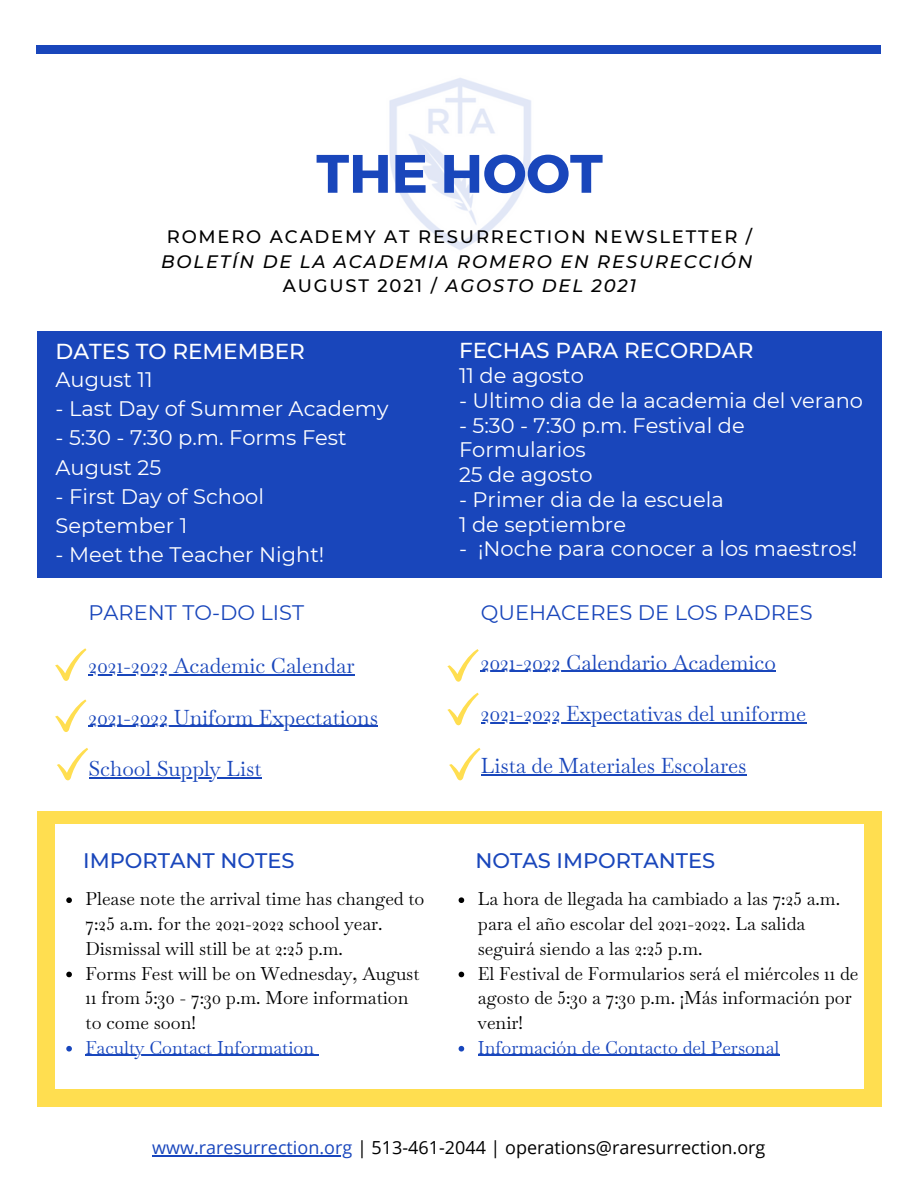
<style>
.page{position:relative;width:918px;height:1188px;background:#fff}
.page>*{position:absolute;margin:0;border:0;box-sizing:border-box;transform-origin:0 0}
.t1{font:700 54px "Montserrat";color:#1946bb}
.t2{font:500 21.6px "Montserrat";color:#fff}
.t3{font:21px/24.8px "Montserrat";color:#fff}
.t4{font:21px "Baskervville";color:#1946bb}
.t5{font:21px "Montserrat";color:#1946bb}
.t6{font:500 21px "Montserrat";color:#1946bb}
.t7{font:18px/24.8px "Baskervville";color:#000}
.t8{font:500 18px/24.8px "Montserrat";letter-spacing:.1em;color:#000;text-align:center}
.t9{font:18px "Open Sans";color:#000}
.t10{font:18px "Baskervville";color:#1846bd}
.t11{font:italic 500 18px "Montserrat";letter-spacing:.1em;color:#000}
.s1{font-style:italic}
.s2{font-style:normal}
.s3{color:#1846bd}
</style>
<div class="page">
<img style="left:389px;top:78px;width:142px;height:172px">
<div style="left:37px;top:46px;width:844px;height:8px;background:#1946bb"></div>
<svg style="left:55px;top:699px;width:31px;height:33px"></svg>
<svg style="left:55px;top:648px;width:31px;height:33px"></svg>
<hr style="left:89px;top:674px;width:266px;height:1px;background:#1946bb">
<hr style="left:89px;top:726px;width:289px;height:1px;background:#1946bb">
<hr style="left:89px;top:778px;width:172px;height:1px;background:#1946bb">
<svg style="left:57px;top:748px;width:31px;height:32px"></svg>
<hr style="left:481px;top:671px;width:295px;height:1px;background:#1946bb">
<hr style="left:481px;top:722px;width:325px;height:2px;background:#1946bb">
<hr style="left:481px;top:774px;width:265px;height:1px;background:#1946bb">
<svg style="left:447px;top:693px;width:32px;height:32px"></svg>
<svg style="left:447px;top:649px;width:32px;height:33px"></svg>
<svg style="left:449px;top:748px;width:32px;height:32px"></svg>
<hr style="left:152px;top:1155px;width:200px;height:1px;background:#1846bd">
<div style="left:37px;top:811px;width:845px;height:296px;background:#ffde50"></div>
<div style="left:55px;top:824px;width:809px;height:265px;background:#fff"></div>
<svg style="left:66px;top:897px;width:6px;height:6px"></svg>
<svg style="left:66px;top:972px;width:6px;height:5px"></svg>
<svg style="left:66px;top:1046px;width:6px;height:6px"></svg>
<hr style="left:86px;top:1055px;width:228px;height:1px;background:#1846bd">
<svg style="left:459px;top:897px;width:5px;height:6px"></svg>
<svg style="left:459px;top:972px;width:5px;height:5px"></svg>
<svg style="left:459px;top:1046px;width:5px;height:6px"></svg>
<hr style="left:478px;top:1055px;width:301px;height:1px;background:#1846bd">
<div style="left:37px;top:331px;width:845px;height:247px;background:#1946bb"></div>
<p class="t1" style="left:316px;top:138px;width:288px">THE HOOT</p>
<p class="t8" style="left:161px;top:224px;width:593px">ROMERO ACADEMY AT RESURRECTION NEWSLETTER /<br><span class="s1">BOLETÍN DE LA ACADEMIA ROMERO EN RESURECCIÓN</span></p>
<p class="t11" style="left:283px;top:275px;width:355px"><span class="s2">AUGUST 2021 /</span> AGOSTO DEL 2021</p>
<p class="t2" style="left:56px;top:338px;width:251px">DATES TO REMEMBER</p>
<p class="t3" style="left:56px;top:367px;width:99px">August 11</p>
<p class="t3" style="left:56px;top:396px;width:334px">- Last Day of Summer Academy</p>
<p class="t3" style="left:56px;top:425px;width:293px">- 5:30 - 7:30 p.m. Forms Fest</p>
<p class="t3" style="left:56px;top:455px;width:107px">August 25</p>
<p class="t3" style="left:56px;top:484px;width:210px">- First Day of School</p>
<p class="t3" style="left:56px;top:513px;width:133px">September 1</p>
<p class="t3" style="left:56px;top:542px;width:270px">- Meet the Teacher Night!</p>
<p class="t2" style="left:459px;top:337px;width:296px">FECHAS PARA RECORDAR</p>
<p class="t3" style="left:459px;top:363px;width:126px">11 de agosto</p>
<p class="t3" style="left:459px;top:388px;width:406px">- Ultimo dia de la academia del verano</p>
<p class="t3" style="left:459px;top:413px;width:287px">- 5:30 - 7:30 p.m. Festival de<br>Formularios</p>
<p class="t3" style="left:459px;top:462px;width:135px">25 de agosto</p>
<p class="t3" style="left:459px;top:487px;width:266px">- Primer dia de la escuela</p>
<p class="t3" style="left:459px;top:512px;width:169px">1 de septiembre</p>
<p class="t3" style="left:459px;top:536px;width:400px">- ¡Noche para conocer a los maestros!</p>
<p class="t5" style="left:89px;top:600px;width:217px">PARENT TO-DO LIST</p>
<p class="t5" style="left:481px;top:600px;width:333px">QUEHACERES DE LOS PADRES</p>
<p class="t4" style="left:481px;top:649px;width:297px">2021-2022 Calendario Academico</p>
<p class="t4" style="left:481px;top:700px;width:327px">2021-2022 Expectativas del uniforme</p>
<p class="t4" style="left:481px;top:752px;width:267px">Lista de Materiales Escolares</p>
<p class="t4" style="left:89px;top:652px;width:268px">2021-2022 Academic Calendar</p>
<p class="t4" style="left:89px;top:704px;width:291px">2021-2022 Uniform Expectations</p>
<p class="t4" style="left:89px;top:755px;width:174px">School Supply List</p>
<p class="t6" style="left:83px;top:848px;width:213px">IMPORTANT NOTES</p>
<p class="t7" style="left:86px;top:887px;width:340px">Please note the arrival time has changed to<br>7:25 a.m. for the 2021-2022 school year.<br>Dismissal will still be at 2:25 p.m.</p>
<p class="t7" style="left:86px;top:961px;width:335px">Forms Fest will be on Wednesday, August<br>11 from 5:30 - 7:30 p.m. More information to come soon!</p>
<p class="t10" style="left:86px;top:1036px;width:230px">Faculty Contact Information</p>
<p class="t6" style="left:476px;top:848px;width:241px">NOTAS IMPORTANTES</p>
<p class="t7" style="left:478px;top:887px;width:364px">La hora de llegada ha cambiado a las 7:25 a.m. para el año escolar del 2021-2022. La salida seguirá siendo a las 2:25 p.m.</p>
<p class="t7" style="left:478px;top:961px;width:382px">El Festival de Formularios será el miércoles 11 de agosto de 5:30 a 7:30 p.m. ¡Más información por venir!</p>
<p class="t10" style="left:478px;top:1036px;width:303px">Información de Contacto del Personal</p>
<p class="t9" style="left:152px;top:1135px;width:615px"><span class="s3">www.raresurrection.org</span> | 513-461-2044 | operations@raresurrection.org</p>
</div>
